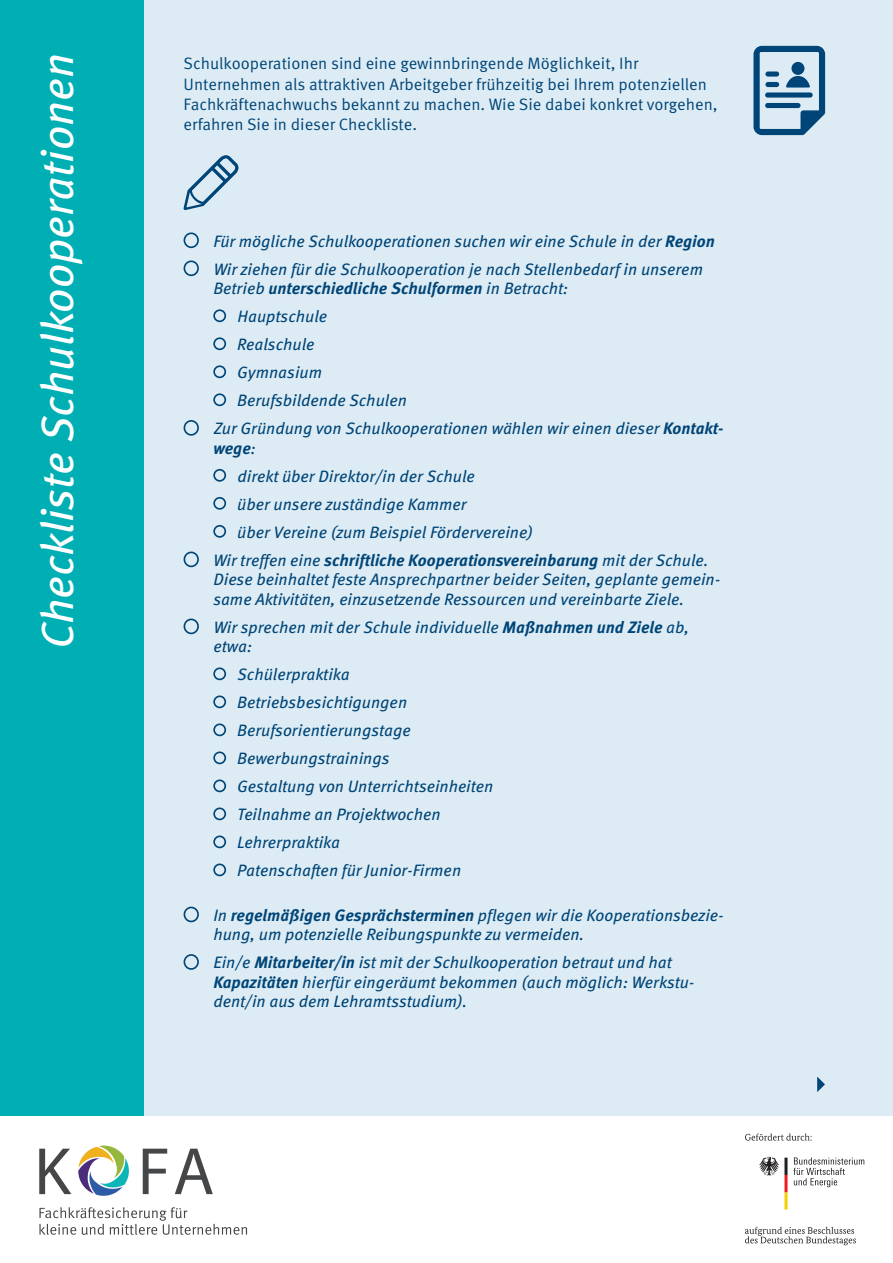
<style>
.page{position:relative;width:893px;height:1263px;background:#fff}
.page>*{position:absolute;margin:0;border:0;box-sizing:border-box;transform-origin:0 0}
.t1{font:italic 45px "Meta OT";color:#fff}
.t2{font:italic 16.5px/28px "Meta OT";color:#004578}
.t3{font:16.5px/20.2px "Meta OT Norm";color:#004578}
.t4{font:italic 700 16.5px "Meta OT";color:#004578}
.s1{font-weight:700}
.s2{font-weight:400}
</style>
<div class="page">
<div style="left:0;top:0;width:893px;height:1116px;background:#ddecf4"></div>
<div style="left:0;top:0;width:143px;height:1116px;background:#00afb4"></div>
<svg style="left:183px;top:155px;width:56px;height:55px"></svg>
<svg style="left:78px;top:1145px;width:51px;height:51px"></svg>
<svg style="left:39px;top:1149px;width:32px;height:45px"></svg>
<svg style="left:143px;top:1149px;width:24px;height:45px"></svg>
<svg style="left:175px;top:1149px;width:38px;height:45px"></svg>
<svg style="left:39px;top:1207px;width:208px;height:28px"></svg>
<svg style="left:759px;top:1157px;width:28px;height:52px"></svg>
<svg style="left:793px;top:1157px;width:71px;height:30px"></svg>
<svg style="left:745px;top:1133px;width:67px;height:7px"></svg>
<svg style="left:745px;top:1227px;width:111px;height:18px"></svg>
<div style="left:184px;top:232px;width:15px;height:16px;border:2px solid #004578;border-radius:50%"></div>
<div style="left:184px;top:260px;width:15px;height:16px;border:2px solid #004578;border-radius:50%"></div>
<div style="left:213px;top:309px;width:13px;height:13px;border:2px solid #004578;border-radius:50%"></div>
<div style="left:213px;top:337px;width:13px;height:13px;border:2px solid #004578;border-radius:50%"></div>
<div style="left:213px;top:365px;width:13px;height:13px;border:2px solid #004578;border-radius:50%"></div>
<div style="left:213px;top:393px;width:13px;height:13px;border:2px solid #004578;border-radius:50%"></div>
<div style="left:184px;top:420px;width:15px;height:16px;border:2px solid #004578;border-radius:50%"></div>
<div style="left:213px;top:469px;width:13px;height:13px;border:2px solid #004578;border-radius:50%"></div>
<div style="left:213px;top:497px;width:13px;height:13px;border:2px solid #004578;border-radius:50%"></div>
<div style="left:213px;top:525px;width:13px;height:13px;border:2px solid #004578;border-radius:50%"></div>
<div style="left:184px;top:551px;width:15px;height:16px;border:2px solid #004578;border-radius:50%"></div>
<div style="left:184px;top:618px;width:15px;height:16px;border:2px solid #004578;border-radius:50%"></div>
<div style="left:213px;top:667px;width:13px;height:13px;border:2px solid #004578;border-radius:50%"></div>
<div style="left:213px;top:695px;width:13px;height:13px;border:2px solid #004578;border-radius:50%"></div>
<div style="left:213px;top:723px;width:13px;height:13px;border:2px solid #004578;border-radius:50%"></div>
<div style="left:213px;top:751px;width:13px;height:13px;border:2px solid #004578;border-radius:50%"></div>
<div style="left:213px;top:779px;width:13px;height:13px;border:2px solid #004578;border-radius:50%"></div>
<div style="left:213px;top:807px;width:13px;height:13px;border:2px solid #004578;border-radius:50%"></div>
<div style="left:213px;top:835px;width:13px;height:13px;border:2px solid #004578;border-radius:50%"></div>
<div style="left:213px;top:863px;width:13px;height:13px;border:2px solid #004578;border-radius:50%"></div>
<div style="left:184px;top:907px;width:15px;height:15px;border:2px solid #004578;border-radius:50%"></div>
<div style="left:184px;top:954px;width:15px;height:16px;border:2px solid #004578;border-radius:50%"></div>
<svg style="left:753px;top:46px;width:72px;height:89px"></svg>
<svg style="left:817px;top:1076px;width:8px;height:16px"></svg>
<h1 class="t1" style="left:32px;top:649px;width:597px;rotate:-90deg">Checkliste Schulkooperationen</h1>
<p class="t3" style="left:184px;top:54px;width:536px">Schulkooperationen sind eine gewinnbringende Möglichkeit, Ihr Unternehmen als attraktiven Arbeitgeber frühzeitig bei Ihrem potenziellen Fachkräftenachwuchs bekannt zu machen. Wie Sie dabei konkret vorgehen, erfahren Sie in dieser Checkliste.</p>
<p class="t2" style="left:213px;top:227px;width:503px">Für mögliche Schulkooperationen suchen wir eine Schule in der <span class="s1">Region<br></span>Wir ziehen für die Schulkooperation je nach Stellenbedarf in unserem</p>
<p class="t4" style="left:213px;top:279px;width:356px"><span class="s2">Betrieb</span> unterschiedliche Schulformen <span class="s2">in Betracht:</span></p>
<p class="t2" style="left:238px;top:303px;width:91px">Hauptschule</p>
<p class="t2" style="left:237px;top:331px;width:79px">Realschule</p>
<p class="t2" style="left:237px;top:359px;width:86px">Gymnasium</p>
<p class="t2" style="left:237px;top:387px;width:171px">Berufsbildende Schulen</p>
<p class="t2" style="left:214px;top:415px;width:511px">Zur Gründung von Schulkooperationen wählen wir einen dieser <span class="s1">Kontakt-</span></p>
<p class="t4" style="left:213px;top:438px;width:44px">wege<span class="s2">:</span></p>
<p class="t2" style="left:238px;top:462px;width:239px">direkt über Direktor/in der Schule</p>
<p class="t2" style="left:237px;top:490px;width:231px">über unsere zuständige Kammer</p>
<p class="t2" style="left:237px;top:518px;width:297px">über Vereine (zum Beispiel Fördervereine)</p>
<p class="t4" style="left:213px;top:550px;width:497px"><span class="s2">Wir treffen eine</span> schriftliche Kooperationsvereinbarung <span class="s2">mit der Schule.</span></p>
<p class="t2" style="left:213px;top:570px;width:509px;line-height:19.5px">Diese beinhaltet feste Ansprechpartner beider Seiten, geplante gemein&shy;same Aktivitäten, einzusetzende Ressourcen und vereinbarte Ziele.</p>
<p class="t2" style="left:213px;top:618px;width:477px;line-height:19.5px">Wir sprechen mit der Schule individuelle <span class="s1">Maßnahmen und Ziele</span> ab, etwa:</p>
<p class="t2" style="left:237px;top:661px;width:258px">Schülerpraktika<br>Betriebsbesichtigungen<br>Berufsorientierungstage<br>Bewerbungstrainings<br>Gestaltung von Unterrichtseinheiten<br>Teilnahme an Projektwochen<br>Lehrerpraktika<br>Patenschaften für Junior-Firmen</p>
<p class="t2" style="left:213px;top:906px;width:512px;line-height:19.5px">In <span class="s1">regelmäßigen Gesprächsterminen</span> pflegen wir die Kooperationsbezie&shy;hung, um potenzielle Reibungspunkte zu vermeiden.</p>
<p class="t2" style="left:213px;top:953px;width:483px;line-height:19.5px">Ein/e <span class="s1">Mitarbeiter/in</span> ist mit der Schulkooperation betraut und hat<br><span class="s1">Kapazitäten</span> hierfür eingeräumt bekommen (auch möglich: Werkstu&shy;dent/in aus dem Lehramtsstudium).</p>
</div>
